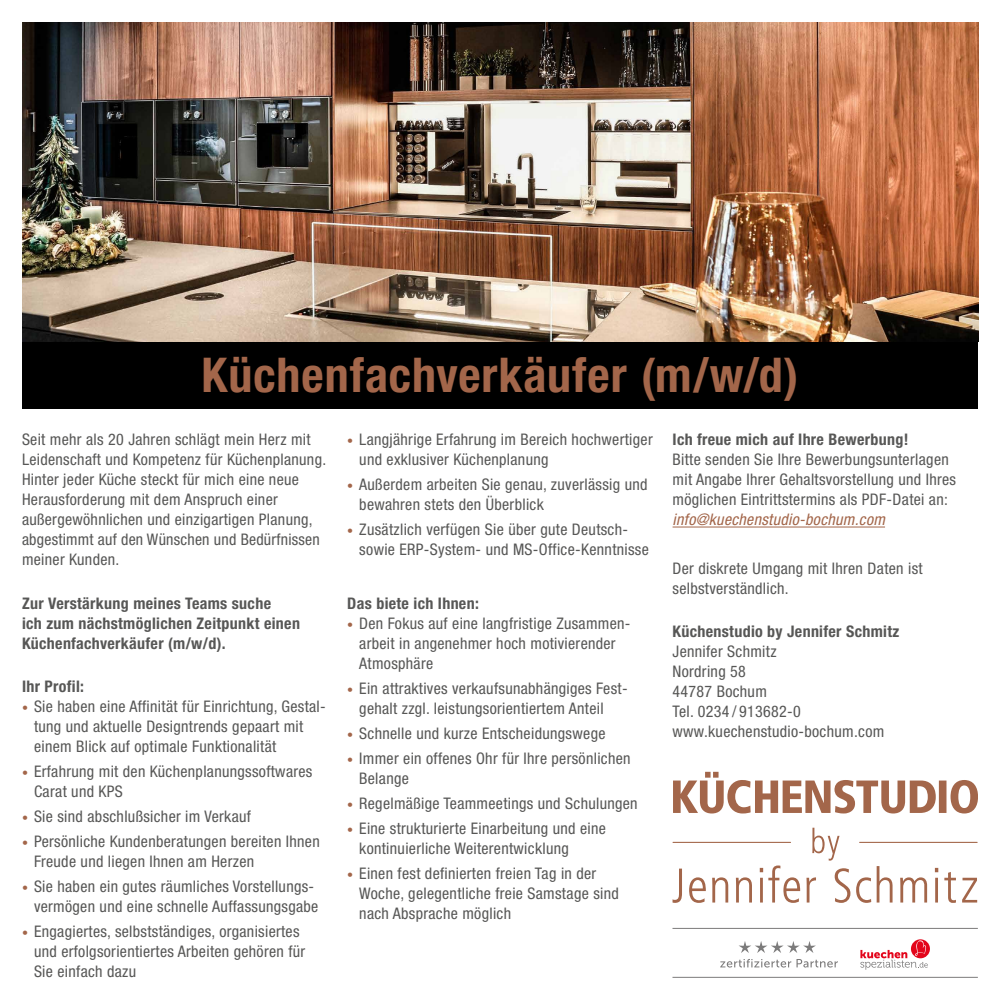
<style>
.page{position:relative;width:1000px;height:1000px;background:#fff}
.page>*{position:absolute;margin:0;border:0;box-sizing:border-box;transform-origin:0 0}
.t1{font:700 condensed 48px "Helvetica Neue LT Pro";letter-spacing:.02em;color:#a3664a}
.t2{font:condensed 16px/20px "Helvetica Neue LT Pro";letter-spacing:.02em;color:#575756}
.t3{font:700 condensed 16px/20px "Helvetica Neue LT Pro";letter-spacing:.02em;color:#575756}
.t4{font:italic condensed 16px "Helvetica Neue LT Pro";letter-spacing:.02em;color:#a3664a}
.s1{font-size:12px;color:#a3664a}
</style>
<div class="page">
<div style="left:22px;top:341px;width:956px;height:68px;background:#000"></div>
<img style="left:22px;top:22px;width:956px;height:320px">
<hr style="left:673px;top:527px;width:212px;height:1px;background:#a3664a">
<svg style="left:673px;top:828px;width:304px;height:75px"></svg>
<svg style="left:673px;top:772px;width:305px;height:42px"></svg>
<hr style="left:673px;top:842px;width:118px;height:1px;background:#a3664a">
<hr style="left:859px;top:842px;width:119px;height:1px;background:#a3664a">
<svg style="left:860px;top:939px;width:70px;height:31px"></svg>
<hr style="left:720px;top:976px;width:210px;height:1px;background:#7c7b7b">
<hr style="left:720px;top:934px;width:210px;height:1px;background:#7c7b7b">
<svg style="left:739px;top:941px;width:77px;height:12px"></svg>
<svg style="left:720px;top:959px;width:118px;height:9px"></svg>
<hr style="left:672px;top:928px;width:306px;height:1px;background:#7c7b7b">
<hr style="left:672px;top:977px;width:306px;height:1px;background:#7c7b7b">
<h1 class="t1" style="left:202px;top:346px;width:598px">Küchenfachverkäufer (m/w/d)</h1>
<p class="t2" style="left:22px;top:430px;width:306px">Seit mehr als 20 Jahren schlägt mein Herz mit Leidenschaft und Kompetenz für Küchenplanung.<br>Hinter jeder Küche steckt für mich eine neue Herausforderung mit dem Anspruch einer außergewöhnlichen und einzigartigen Planung, abgestimmt auf den Wünschen und Bedürfnissen meiner Kunden.</p>
<p class="t3" style="left:22px;top:593px;width:280px">Zur Verstärkung meines Teams suche<br>ich zum nächstmöglichen Zeitpunkt einen<br>Küchenfachverkäufer (m/w/d).</p>
<p class="t3" style="left:22px;top:677px;width:64px">Ihr Profil:</p>
<p class="t2" style="left:34px;top:697px;width:293px;text-indent:-12px"><span class="s1">•</span> Sie haben eine Affinität für Einrichtung, Gestal&shy;tung und aktuelle Designtrends gepaart mit einem Blick auf optimale Funktionalität</p>
<p class="t2" style="left:34px;top:762px;width:280px;text-indent:-12px"><span class="s1">•</span> Erfahrung mit den Küchenplanungssoftwares<br>Carat und KPS</p>
<p class="t2" style="left:22px;top:807px;width:230px"><span class="s1">•</span> Sie sind abschlußsicher im Verkauf</p>
<p class="t2" style="left:34px;top:832px;width:287px;text-indent:-12px"><span class="s1">•</span> Persönliche Kundenberatungen bereiten Ihnen<br>Freude und liegen Ihnen am Herzen</p>
<p class="t2" style="left:22px;top:877px;width:298px;text-align:right"><span class="s1">•</span> Sie haben ein gutes räumliches Vorstellungs&shy;vermögen und eine schnelle Auffassungsgabe</p>
<p class="t2" style="left:34px;top:922px;width:273px;text-indent:-12px"><span class="s1">•</span> Engagiertes, selbstständiges, organisiertes und erfolgsorientiertes Arbeiten gehören für<br>Sie einfach dazu</p>
<p class="t2" style="left:359px;top:430px;width:295px;text-indent:-12px"><span class="s1">•</span> Langjährige Erfahrung im Bereich hochwertiger und exklusiver Küchenplanung</p>
<p class="t2" style="left:359px;top:475px;width:290px;text-indent:-12px"><span class="s1">•</span> Außerdem arbeiten Sie genau, zuverlässig und bewahren stets den Überblick</p>
<p class="t2" style="left:359px;top:520px;width:291px;text-indent:-12px"><span class="s1">•</span> Zusätzlich verfügen Sie über gute Deutsch&shy;sowie ERP-System- und MS-Office-Kenntnisse</p>
<p class="t3" style="left:347px;top:593px;width:133px">Das biete ich Ihnen:</p>
<p class="t2" style="left:359px;top:613px;width:273px;text-indent:-12px"><span class="s1">•</span> Den Fokus auf eine langfristige Zusammen&shy;arbeit in angenehmer hoch motivierender<br>Atmosphäre</p>
<p class="t2" style="left:359px;top:678px;width:270px;text-indent:-12px"><span class="s1">•</span> Ein attraktives verkaufsunabhängiges Fest&shy;gehalt zzgl. leistungsorientiertem Anteil</p>
<p class="t2" style="left:347px;top:723px;width:260px"><span class="s1">•</span> Schnelle und kurze Entscheidungswege</p>
<p class="t2" style="left:359px;top:748px;width:273px;text-indent:-12px"><span class="s1">•</span> Immer ein offenes Ohr für Ihre persönlichen<br>Belange</p>
<p class="t2" style="left:347px;top:793px;width:292px"><span class="s1">•</span> Regelmäßige Teammeetings und Schulungen</p>
<p class="t2" style="left:359px;top:818px;width:248px;text-indent:-12px"><span class="s1">•</span> Eine strukturierte Einarbeitung und eine kontinuierliche Weiterentwicklung</p>
<p class="t2" style="left:359px;top:863px;width:261px;text-indent:-12px"><span class="s1">•</span> Einen fest definierten freien Tag in der<br>Woche, gelegentliche freie Samstage sind nach Absprache möglich</p>
<p class="t3" style="left:673px;top:430px;width:237px">Ich freue mich auf Ihre Bewerbung!</p>
<p class="t2" style="left:673px;top:450px;width:285px">Bitte senden Sie Ihre Bewerbungsunterlagen mit Angabe Ihrer Gehaltsvorstellung und Ihres möglichen Eintrittstermins als PDF-Datei an:</p>
<p class="t4" style="left:673px;top:511px;width:214px">info@kuechenstudio-bochum.com</p>
<p class="t2" style="left:673px;top:558px;width:252px">Der diskrete Umgang mit Ihren Daten ist selbstverständlich.</p>
<p class="t3" style="left:673px;top:622px;width:228px">Küchenstudio by Jennifer Schmitz</p>
<p class="t2" style="left:673px;top:642px;width:213px">Jennifer Schmitz<br>Nordring 58<br>44787 Bochum<br>Tel. 0234 / 913682-0 www.kuechenstudio-bochum.com</p>
</div>
